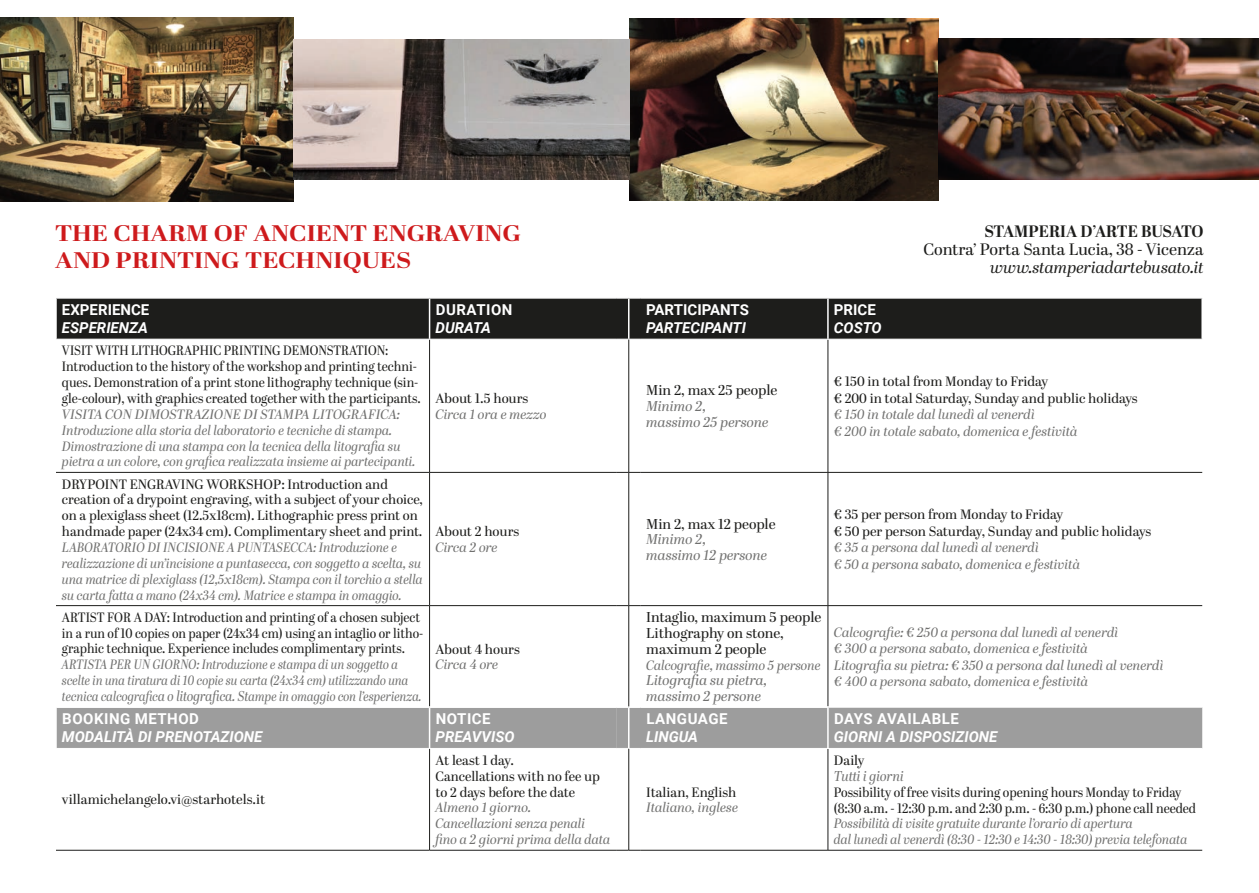
<style>
.page{position:relative;width:1259px;height:893px;background:#fff}
.page>*{position:absolute;margin:0;border:0;box-sizing:border-box;transform-origin:0 0}
.t1{font:700 22.5px/27px "Abril Display";color:#ce1a1c;scale:1.16 1}
.t2{font:16.5px "Abril Display";color:#1d1d1b}
.t3{font:italic 16.5px "Abril Display";color:#1d1d1b}
.t4{font:700 16.5px "Abril Display";letter-spacing:-.01em;color:#1d1d1b}
.t5{font:italic 700 15px "Roboto";color:#fff}
.t6{font:700 15px "Roboto";letter-spacing:.03em;color:#fff}
.t7{font:700 15px "Roboto";color:#fff}
.t8{font:14.25px/15.8px "Abril Display";color:#1d1d1b}
.t9{font:italic 14.25px/15.8px "Abril Display";color:#70706f}
.t10{font:italic 14.25px "Abril Display";color:#70706f;scale:.92 1}
.t11{font:italic 13.5px/16.5px "Abril Display";color:#70706f}
.t12{font:13.5px/15.9px "Abril Display";color:#1d1d1b}
.t13{font:italic 13.5px/15.9px "Abril Display";color:#70706f;scale:.93 1}
.t14{font:13.5px/15.9px "Abril Display";color:#1d1d1b;scale:.9 1}
.t15{font:italic 13.5px/15.9px "Abril Display";color:#70706f;scale:.88 1}
.t16{font:13.5px/15.9px "Abril Display";color:#1d1d1b;scale:.92 1}
.t17{font:13.5px/15.9px "Abril Display";color:#1d1d1b;scale:.93 1}
.t18{font:italic 13.5px/15.9px "Abril Display";color:#70706f;scale:.94 1}
.t19{font:italic 13.5px "Abril Display";color:#70706f;scale:.96 1}
.s1{font-size:14.25px}
</style>
<div class="page">
<img style="left:0;top:17px;width:293px;height:185px">
<img style="left:629px;top:18px;width:309px;height:182px">
<img style="left:293px;top:39px;width:336px;height:140px">
<img style="left:938px;top:39px;width:321px;height:141px">
<div style="left:57px;top:299px;width:1144px;height:40px;background:#1d1d1b"></div>
<div style="left:57px;top:708px;width:1145px;height:40px;background:#9d9d9d"></div>
<div style="left:617px;top:707px;width:12px;height:41px;background:#9d9d9d"></div>
<hr style="left:827px;top:340px;width:1px;height:132px;background:#1d1d1b">
<hr style="left:827px;top:473px;width:1px;height:132px;background:#1d1d1b">
<hr style="left:827px;top:606px;width:1px;height:100px;background:#1d1d1b">
<hr style="left:827px;top:749px;width:1px;height:101px;background:#1d1d1b">
<hr style="left:56px;top:850px;width:373px;height:1px;background:#1d1d1b">
<hr style="left:429px;top:850px;width:188px;height:1px;background:#1d1d1b">
<hr style="left:640px;top:850px;width:188px;height:1px;background:#1d1d1b">
<hr style="left:828px;top:850px;width:374px;height:1px;background:#1d1d1b">
<hr style="left:429px;top:340px;width:1px;height:132px;background:#1d1d1b">
<hr style="left:429px;top:473px;width:1px;height:132px;background:#1d1d1b">
<hr style="left:429px;top:606px;width:1px;height:100px;background:#1d1d1b">
<hr style="left:429px;top:749px;width:1px;height:101px;background:#1d1d1b">
<hr style="left:429px;top:708px;width:1px;height:40px;background:#fff">
<svg style="left:617px;top:706px;width:13px;height:2px"></svg>
<hr style="left:827px;top:708px;width:1px;height:40px;background:#fff">
<hr style="left:429px;top:299px;width:1px;height:40px;background:#fff">
<svg style="left:617px;top:298px;width:23px;height:1px"></svg>
<hr style="left:827px;top:299px;width:1px;height:40px;background:#fff">
<svg style="left:617px;top:339px;width:23px;height:1px"></svg>
<hr style="left:628px;top:340px;width:1px;height:132px;background:#1d1d1b">
<hr style="left:628px;top:473px;width:1px;height:132px;background:#1d1d1b">
<hr style="left:628px;top:606px;width:1px;height:100px;background:#1d1d1b">
<hr style="left:628px;top:749px;width:1px;height:101px;background:#1d1d1b">
<svg style="left:617px;top:850px;width:23px;height:1px"></svg>
<hr style="left:628px;top:708px;width:1px;height:40px;background:#fff">
<hr style="left:628px;top:299px;width:1px;height:40px;background:#fff">
<hr style="left:56px;top:472px;width:373px;height:1px;background:#1d1d1b">
<hr style="left:429px;top:472px;width:188px;height:1px;background:#1d1d1b">
<svg style="left:617px;top:472px;width:23px;height:1px"></svg>
<hr style="left:640px;top:472px;width:188px;height:1px;background:#1d1d1b">
<hr style="left:828px;top:472px;width:374px;height:1px;background:#1d1d1b">
<hr style="left:56px;top:605px;width:373px;height:1px;background:#1d1d1b">
<hr style="left:429px;top:605px;width:188px;height:1px;background:#1d1d1b">
<svg style="left:617px;top:605px;width:23px;height:1px"></svg>
<hr style="left:640px;top:605px;width:188px;height:1px;background:#1d1d1b">
<hr style="left:828px;top:605px;width:374px;height:1px;background:#1d1d1b">
<h1 class="t1" style="left:55px;top:221px;width:403px">THE CHARM OF ANCIENT ENGRAVING<br>AND PRINTING TECHNIQUES</h1>
<p class="t4" style="left:984px;top:219px;width:221px">STAMPERIA D’ARTE BUSATO</p>
<p class="t2" style="left:923px;top:238px;width:282px">Contra’ Porta Santa Lucia, 38 - Vicenza</p>
<p class="t3" style="left:990px;top:255px;width:215px">www.stamperiadartebusato.it</p>
<p class="t7" style="left:62px;top:299px;width:89px">EXPERIENCE</p>
<p class="t5" style="left:62px;top:317px;width:88px">ESPERIENZA</p>
<p class="t14" style="left:62px;top:343px;width:400px">VISIT WITH LITHOGRAPHIC PRINTING DEMONSTRATION:<br>Introduction to the history of the workshop and printing techni&shy;ques. Demonstration of a print stone lithography technique (sin&shy;gle-colour), with graphics created together with the participants.</p>
<p class="t11" style="left:62px;top:407px;width:355px;line-height:15.9px">VISITA CON DIMOSTRAZIONE DI STAMPA LITOGRAFICA:<br>Introduzione alla storia del laboratorio e tecniche di stampa.<br>Dimostrazione di una stampa con la tecnica della litografia su pietra a un colore, con grafica realizzata insieme ai partecipanti.</p>
<p class="t12" style="left:62px;top:477px;width:362px">DRYPOINT ENGRAVING WORKSHOP: Introduction and creation of a drypoint engraving, with a subject of your choice, on a plexiglass sheet (12.5x18cm). Lithographic press print on handmade paper (24x34 cm). Complimentary sheet and print.</p>
<p class="t13" style="left:62px;top:540px;width:389px">LABORATORIO DI INCISIONE A PUNTASECCA: Introduzione e realizzazione di un’incisione a puntasecca, con soggetto a scelta, su una matrice di plexiglass (12,5x18cm). Stampa con il torchio a stella su carta fatta a mano (24x34 cm). Matrice e stampa in omaggio.</p>
<p class="t16" style="left:62px;top:610px;width:394px">ARTIST FOR A DAY: Introduction and printing of a chosen subject in a run of 10 copies on paper (24x34 cm) using an intaglio or litho&shy;graphic technique. Experience includes complimentary prints.</p>
<p class="t15" style="left:62px;top:657px;width:410px">ARTISTA PER UN GIORNO: Introduzione e stampa di un soggetto a scelte in una tiratura di 10 copie su carta (24x34 cm) utilizzando una tecnica calcografic<span class="s1">a o litografica. St</span>ampe in omaggio con l’esperienza.</p>
<p class="t6" style="left:62px;top:709px;width:138px">BOOKING METHOD</p>
<p class="t5" style="left:62px;top:727px;width:202px">MODALITÀ DI PRENOTAZIONE</p>
<p class="t12" style="left:62px;top:793px;width:205px">villamichelangelo.vi@starhotels.it</p>
<p class="t6" style="left:436px;top:299px;width:78px">DURATION</p>
<p class="t5" style="left:435px;top:317px;width:57px">DURATA</p>
<p class="t12" style="left:435px;top:391px;width:94px">About 1.5 hours</p>
<p class="t11" style="left:435px;top:406px;width:112px">Circa 1 ora e mezzo</p>
<p class="t12" style="left:435px;top:524px;width:85px">About 2 hours</p>
<p class="t11" style="left:435px;top:540px;width:64px">Circa 2 ore</p>
<p class="t12" style="left:435px;top:642px;width:86px">About 4 hours</p>
<p class="t11" style="left:435px;top:657px;width:64px">Circa 4 ore</p>
<p class="t6" style="left:436px;top:709px;width:56px">NOTICE</p>
<p class="t5" style="left:435px;top:727px;width:81px">PREAVVISO</p>
<p class="t12" style="left:435px;top:753px;width:166px">At least 1 day.<br>Cancellations with no fee up to 2 days before the date</p>
<p class="t11" style="left:435px;top:800px;width:176px;line-height:15.8px">Almeno 1 giorno.<br>Cancellazioni senza penali<br>fino a 2 giorni prima della data</p>
<p class="t7" style="left:646px;top:299px;width:104px">PARTICIPANTS</p>
<p class="t5" style="left:646px;top:317px;width:101px">PARTECIPANTI</p>
<p class="t8" style="left:646px;top:383px;width:133px">Min 2, max 25 people</p>
<p class="t9" style="left:646px;top:399px;width:124px">Minimo 2,<br>massimo 25 persone</p>
<p class="t6" style="left:834px;top:299px;width:43px">PRICE</p>
<p class="t5" style="left:834px;top:317px;width:49px">COSTO</p>
<p class="t12" style="left:834px;top:374px;width:305px;line-height:16.5px">€ 150 in total from Monday to Friday<br>€ 200 in total Saturday, Sunday and public holidays</p>
<p class="t11" style="left:834px;top:407px;width:245px">€ 150 in totale dal lunedì al venerdì<br>€ 200 in totale sabato, domenica e festività</p>
<p class="t8" style="left:646px;top:517px;width:131px">Min 2, max 12 people</p>
<p class="t9" style="left:646px;top:532px;width:123px">Minimo 2,<br>massimo 12 persone</p>
<p class="t12" style="left:834px;top:507px;width:319px;line-height:16.5px">€ 35 per person from Monday to Friday<br>€ 50 per person Saturday, Sunday and public holidays</p>
<p class="t11" style="left:834px;top:540px;width:248px">€ 35 a persona dal lunedì al venerdì<br>€ 50 a persona sabato, domenica e festività</p>
<p class="t8" style="left:646px;top:610px;width:177px">Intaglio, maximum 5 people<br>Lithography on stone, maximum 2 people</p>
<p class="t19" style="left:646px;top:655px;width:183px">Calcografie, massimo 5 persone</p>
<p class="t9" style="left:646px;top:673px;width:123px">Litografia su pietra, massimo 2 persone</p>
<p class="t6" style="left:646px;top:709px;width:83px">LANGUAGE</p>
<p class="t5" style="left:646px;top:727px;width:53px">LINGUA</p>
<p class="t12" style="left:646px;top:785px;width:92px">Italian, English</p>
<p class="t11" style="left:646px;top:800px;width:93px">Italiano, inglese</p>
<p class="t11" style="left:834px;top:624px;width:331px">Calcografie: € 250 a persona dal lunedì al venerdì<br>€ 300 a persona sabato, domenica e festività<br>Litografia su pietra: € 350 a persona dal lunedì al venerdì € 400 a persona sabato, domenica e festività</p>
<p class="t6" style="left:834px;top:709px;width:126px">DAYS AVAILABLE</p>
<p class="t5" style="left:834px;top:727px;width:165px">GIORNI A DISPOSIZIONE</p>
<p class="t12" style="left:834px;top:753px;width:32px">Daily</p>
<p class="t10" style="left:834px;top:766px;width:77px">Tutti i giorni</p>
<p class="t17" style="left:834px;top:785px;width:391px">Possibility of free visits during opening hours Monday to Friday (8:30 a.m. - 12:30 p.m. and 2:30 p.m. - 6:30 p.m.) phone call needed</p>
<p class="t18" style="left:834px;top:816px;width:377px">Possibilità di visite gratuite durante l’orario di apertura<br>dal lunedì al venerdì (8:30 - 12:30 e 14:30 - 18:30) previa telefonata</p>
</div>
